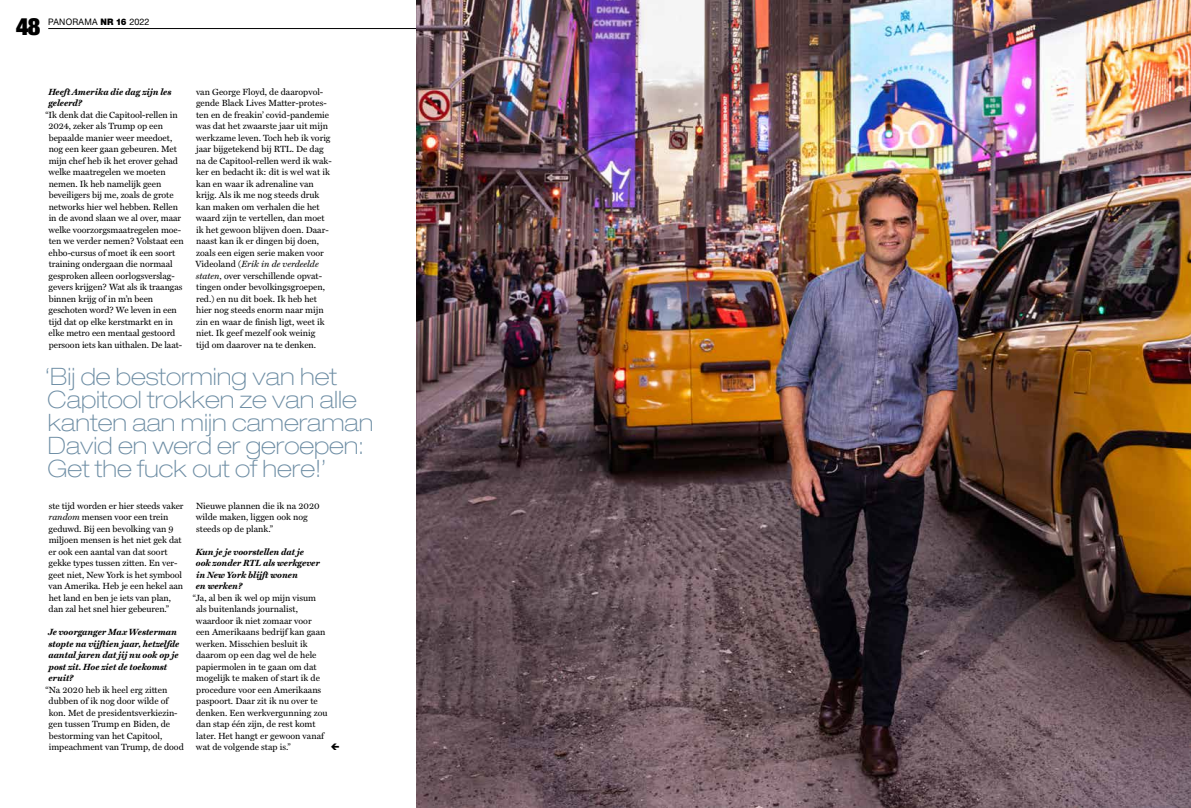
<style>
.page{position:relative;width:1191px;height:808px;background:#fff}
.page>*{position:absolute;margin:0;border:0;box-sizing:border-box;transform-origin:0 0}
.t1{font:100 expanded 24px/23px "Helvetica Neue LT Std";color:#6d8da4}
.t2{font:900 condensed 24px "Helvetica Neue LT Std";color:#000}
.t3{font:9px/11.5px "Miller Text";color:#000}
.t4{font:italic 700 9px/11.5px "Miller Text";color:#000}
.t5{font:9px "Helvetica Neue LT Std";letter-spacing:.03em;color:#000;scale:.95 1}
.s1{font-weight:900}
.s2{font-style:italic}
</style>
<div class="page">
<hr style="left:48px;top:28px;width:1095px;height:1px;background:#000">
<img style="left:417px;top:0;width:774px;height:808px">
<h1 class="t2" style="left:16px;top:11px;width:26px">48</h1>
<p class="t5" style="left:48px;top:16px;width:108px">PANORAMA <span class="s1">NR 16</span> 2022</p>
<p class="t4" style="left:48px;top:86px;width:124px">Heeft Amerika die dag zijn les geleerd?</p>
<p class="t3" style="left:48px;top:109px;width:137px;text-indent:-3px">“Ik denk dat die Capitool-rellen in<br>2024, zeker als Trump op een bepaalde manier weer meedoet, nog een keer gaan gebeuren. Met mijn chef heb ik het erover gehad welke maatregelen we moeten nemen. Ik heb namelijk geen beveiligers bij me, zoals de grote networks hier wel hebben. Rellen in de avond slaan we al over, maar welke voorzorgsmaatregelen moe&shy;ten we verder nemen? Volstaat een ehbo-cursus of moet ik een soort training ondergaan die normaal gesproken alleen oorlogsverslag&shy;gevers krijgen? Wat als ik traangas binnen krijg of in m’n been geschoten word? We leven in een tijd dat op elke kerstmarkt en in elke metro een mentaal gestoord persoon iets kan uithalen. De laat-</p>
<p class="t3" style="left:195px;top:86px;width:138px">van George Floyd, de daaropvol&shy;gende Black Lives Matter-protes&shy;ten en de freakin’ covid-pandemie was dat het zwaarste jaar uit mijn werkzame leven. Toch heb ik vorig jaar bijgetekend bij RTL. De dag na de Capitool-rellen werd ik wak&shy;ker en bedacht ik: dit is wel wat ik kan en waar ik adrenaline van krijg. Als ik me nog steeds druk kan maken om verhalen die het waard zijn te vertellen, dan moet ik het gewoon blijven doen. Daar&shy;naast kan ik er dingen bij doen, zoals een eigen serie maken voor<br>Videoland (<span class="s2">Erik in de verdeelde staten,</span> over verschillende opvat&shy;tingen onder bevolkingsgroepen, red.) en nu dit boek. Ik heb het hier nog steeds enorm naar mijn zin en waar de finish ligt, weet ik niet. Ik geef mezelf ook weinig<br>tijd om daarover na te denken.</p>
<h1 class="t1" style="left:45px;top:365px;width:330px">‘Bij de bestorming van het<br>Capitool trokken ze van alle kanten aan mijn cameraman<br>David en werd er geroepen:<br>Get the fuck out of here!’</h1>
<p class="t3" style="left:49px;top:500px;width:136px">ste tijd worden er hier steeds vaker <span class="s2">random</span> mensen voor een trein geduwd. Bij een bevolking van 9 miljoen mensen is het niet gek dat er ook een aantal van dat soort gekke types tussen zitten. En ver&shy;geet niet, New York is het symbool van Amerika. Heb je een hekel aan het land en ben je iets van plan, dan zal het snel hier gebeuren.”</p>
<p class="t4" style="left:48px;top:627px;width:133px">Je voorganger Max Westerman stopte na vijftien jaar, hetzelfde aantal jaren dat jij nu ook op je post zit. Hoe ziet de toekomst eruit?</p>
<p class="t3" style="left:49px;top:684px;width:137px;text-indent:-3px">“Na 2020 heb ik heel erg zitten dubben of ik nog door wilde of kon. Met de presidentsverkiezin&shy;gen tussen Trump en Biden, de bestorming van het Capitool, impeachment van Trump, de dood</p>
<p class="t3" style="left:196px;top:500px;width:125px">Nieuwe plannen die ik na 2020 wilde maken, liggen ook nog steeds op de plank.”</p>
<p class="t4" style="left:196px;top:546px;width:126px">Kun je je voorstellen dat je ook zonder RTL als werkgever in New York blijft wonen<br>en werken?</p>
<p class="t3" style="left:196px;top:592px;width:133px;text-indent:-3px">“Ja, al ben ik wel op mijn visum als buitenlands journalist, waardoor ik niet zomaar voor een Amerikaans bedrijf kan gaan werken. Misschien besluit ik daarom op een dag wel de hele papiermolen in te gaan om dat mogelijk te maken of start ik de procedure voor een Amerikaans paspoort. Daar zit ik nu over te denken. Een werkvergunning zou dan stap één zijn, de rest komt later. Het hangt er gewoon vanaf wat de volgende stap is.”</p>
</div>
